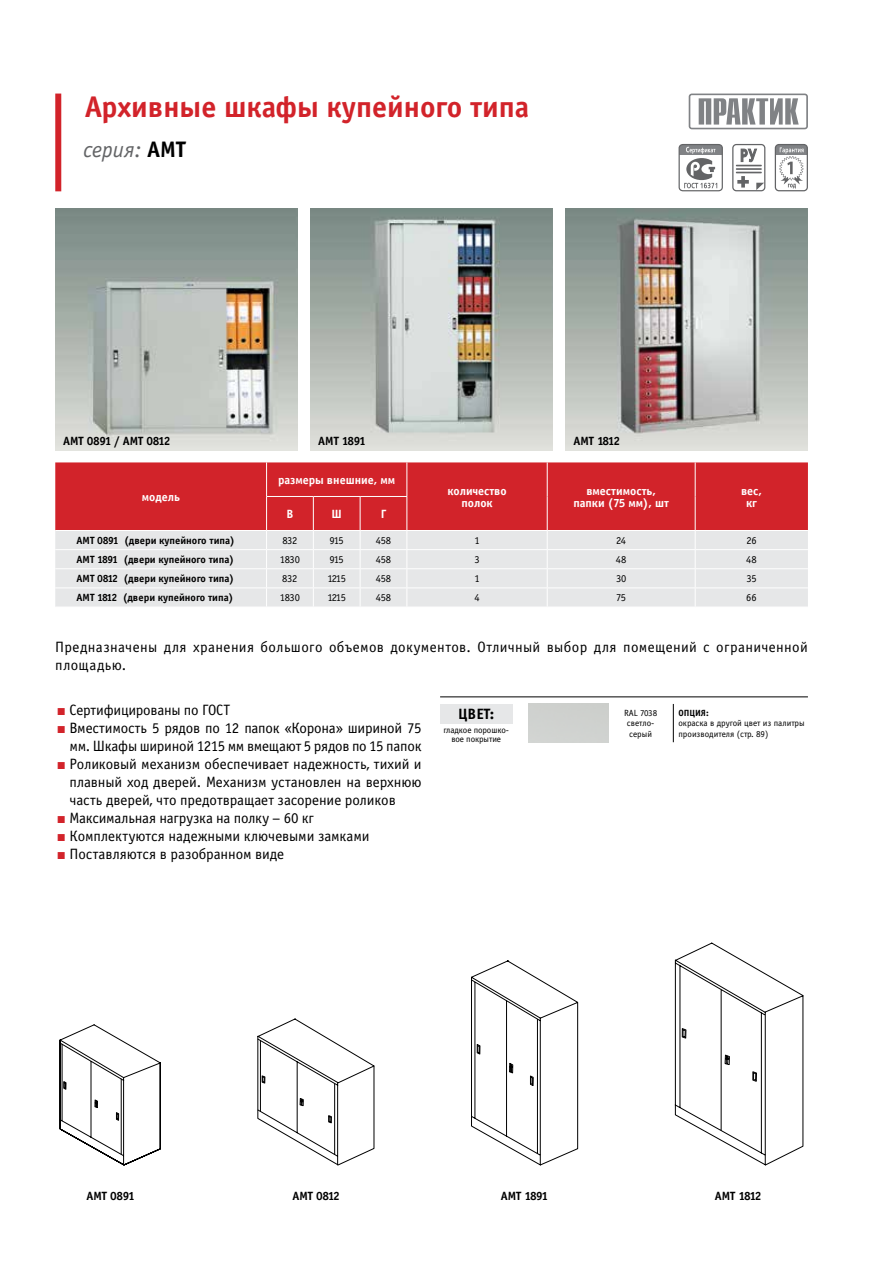
<style>
.page{position:relative;width:893px;height:1263px;background:#fff}
.page>*{position:absolute;margin:0;border:0;box-sizing:border-box;transform-origin:0 0}
.t1{font:30px "Officina Sans Bold C";color:#d2232a}
.t2{font:italic 22.5px "Officina Sans Book C";color:#636466}
.t3{font:15px/18px "Officina Sans Book C";letter-spacing:-.005em;color:#000;text-align:right}
.t4{font:15px/18px "Officina Sans Book C";letter-spacing:.025em;color:#000}
.t5{font:15px "Officina Sans Bold C";color:#000}
.t6{font:12px/12px "Officina Sans Bold C";color:#fff;text-align:center}
.t7{font:12px "Officina Sans Bold C";letter-spacing:-.025em;color:#000}
.t8{font:10.5px "Officina Sans Bold C";color:#000}
.t9{font:10.5px "Officina Sans Book C";letter-spacing:-.035em;color:#000}
.t10{font:9px/10.8px "Officina Sans Book C";color:#000;text-align:center}
.t11{font:9px "Officina Sans Bold C";color:#000}
.s1{font-family:"Officina Sans Bold C";font-style:normal;color:#000}
.s2{font-family:"Arial";color:#d2232a}
</style>
<div class="page">
<div style="left:55px;top:94px;width:6px;height:97px;background:#d2232a"></div>
<div style="left:55px;top:462px;width:753px;height:68px;background:#d2232a"></div>
<div style="left:55px;top:531px;width:753px;height:76px;background:#e6e7e8"></div>
<hr style="left:55px;top:549px;width:212px;height:1px;background:#fff">
<hr style="left:267px;top:549px;width:46px;height:1px;background:#fff">
<hr style="left:313px;top:549px;width:47px;height:1px;background:#fff">
<hr style="left:360px;top:549px;width:47px;height:1px;background:#fff">
<hr style="left:407px;top:549px;width:140px;height:1px;background:#fff">
<hr style="left:547px;top:549px;width:148px;height:1px;background:#fff">
<hr style="left:695px;top:549px;width:113px;height:1px;background:#fff">
<hr style="left:55px;top:568px;width:212px;height:1px;background:#fff">
<hr style="left:267px;top:568px;width:46px;height:1px;background:#fff">
<hr style="left:313px;top:568px;width:47px;height:1px;background:#fff">
<hr style="left:360px;top:568px;width:47px;height:1px;background:#fff">
<hr style="left:407px;top:568px;width:140px;height:1px;background:#fff">
<hr style="left:547px;top:568px;width:148px;height:1px;background:#fff">
<hr style="left:695px;top:568px;width:113px;height:1px;background:#fff">
<hr style="left:55px;top:587px;width:212px;height:1px;background:#fff">
<hr style="left:267px;top:587px;width:46px;height:1px;background:#fff">
<svg style="left:266px;top:531px;width:1px;height:76px"></svg>
<hr style="left:313px;top:587px;width:47px;height:1px;background:#fff">
<svg style="left:313px;top:531px;width:1px;height:76px"></svg>
<hr style="left:360px;top:587px;width:47px;height:1px;background:#fff">
<svg style="left:360px;top:531px;width:1px;height:76px"></svg>
<hr style="left:407px;top:587px;width:140px;height:1px;background:#fff">
<svg style="left:406px;top:531px;width:1px;height:76px"></svg>
<hr style="left:547px;top:587px;width:148px;height:1px;background:#fff">
<svg style="left:547px;top:531px;width:1px;height:76px"></svg>
<hr style="left:695px;top:587px;width:113px;height:1px;background:#fff">
<svg style="left:695px;top:531px;width:1px;height:76px"></svg>
<hr style="left:266px;top:462px;width:1px;height:34px;background:#fff">
<hr style="left:406px;top:462px;width:1px;height:34px;background:#fff">
<hr style="left:547px;top:462px;width:1px;height:34px;background:#fff">
<hr style="left:547px;top:496px;width:1px;height:34px;background:#fff">
<hr style="left:695px;top:462px;width:1px;height:34px;background:#fff">
<hr style="left:695px;top:496px;width:1px;height:34px;background:#fff">
<hr style="left:266px;top:496px;width:47px;height:1px;background:#fff">
<hr style="left:266px;top:497px;width:1px;height:33px;background:#fff">
<hr style="left:313px;top:496px;width:47px;height:1px;background:#fff">
<hr style="left:313px;top:497px;width:1px;height:33px;background:#fff">
<hr style="left:360px;top:496px;width:47px;height:1px;background:#fff">
<hr style="left:360px;top:497px;width:1px;height:33px;background:#fff">
<hr style="left:406px;top:497px;width:1px;height:33px;background:#fff">
<img style="left:55px;top:208px;width:243px;height:243px">
<img style="left:310px;top:208px;width:243px;height:243px">
<img style="left:566px;top:208px;width:242px;height:243px">
<svg style="left:689px;top:94px;width:119px;height:35px"></svg>
<svg style="left:60px;top:1024px;width:101px;height:141px"></svg>
<svg style="left:257px;top:943px;width:546px;height:222px"></svg>
<svg style="left:683px;top:1029px;width:3px;height:8px"></svg>
<svg style="left:752px;top:1071px;width:5px;height:11px"></svg>
<svg style="left:724px;top:1054px;width:6px;height:11px"></svg>
<hr style="left:440px;top:697px;width:368px;height:1px;background:#000">
<div style="left:440px;top:704px;width:72px;height:19px;background:#e6e7e8"></div>
<hr style="left:673px;top:704px;width:1px;height:38px;background:#000">
<div style="left:776px;top:145px;width:31px;height:9px;background:#808285"></div>
<div style="left:775px;top:144px;width:33px;height:47px;border:1px solid #636466;border-radius:4px"></div>
<svg style="left:779px;top:147px;width:25px;height:42px"></svg>
<div style="left:732px;top:144px;width:33px;height:47px;border:1px solid #636466;border-radius:4px"></div>
<hr style="left:736px;top:168px;width:26px;height:2px;background:#636466">
<svg style="left:736px;top:149px;width:26px;height:17px"></svg>
<svg style="left:736px;top:172px;width:28px;height:18px"></svg>
<div style="left:679px;top:145px;width:43px;height:9px;background:#808285"></div>
<div style="left:679px;top:144px;width:44px;height:47px;border:1px solid #636466;border-radius:4px"></div>
<svg style="left:684px;top:147px;width:33px;height:41px"></svg>
<h1 class="t1" style="left:85px;top:90px;width:446px">Архивные шкафы купейного типа</h1>
<h2 class="t2" style="left:83px;top:137px;width:104px">серия: <span class="s1">AMT</span></h2>
<p class="t7" style="left:63px;top:434px;width:109px">AMT 0891 / AMT 0812</p>
<p class="t7" style="left:318px;top:434px;width:49px">AMT 1891</p>
<p class="t7" style="left:573px;top:434px;width:48px">AMT 1812</p>
<p class="t6" style="left:142px;top:491px;width:40px">модель</p>
<p class="t6" style="left:278px;top:474px;width:118px">размеры внешние, мм</p>
<p class="t6" style="left:286px;top:508px;width:8px">В</p>
<p class="t6" style="left:332px;top:508px;width:12px">Ш</p>
<p class="t6" style="left:381px;top:508px;width:7px">Г</p>
<p class="t6" style="left:447px;top:485px;width:61px">количество полок</p>
<p class="t6" style="left:573px;top:485px;width:97px">вместимость, папки (75 мм), шт</p>
<p class="t6" style="left:741px;top:485px;width:23px">вес, кг</p>
<p class="t8" style="left:77px;top:534px;width:160px">AMT 0891 (двери купейного типа)</p>
<p class="t9" style="left:282px;top:535px;width:17px">832</p>
<p class="t9" style="left:330px;top:535px;width:16px">915</p>
<p class="t9" style="left:376px;top:535px;width:17px">458</p>
<p class="t9" style="left:474px;top:535px;width:7px">1</p>
<p class="t9" style="left:616px;top:535px;width:11px">24</p>
<p class="t9" style="left:746px;top:535px;width:12px">26</p>
<p class="t8" style="left:77px;top:554px;width:159px">AMT 1891 (двери купейного типа)</p>
<p class="t9" style="left:280px;top:554px;width:22px">1830</p>
<p class="t9" style="left:330px;top:554px;width:16px">915</p>
<p class="t9" style="left:376px;top:554px;width:17px">458</p>
<p class="t9" style="left:474px;top:554px;width:7px">3</p>
<p class="t9" style="left:616px;top:554px;width:12px">48</p>
<p class="t9" style="left:746px;top:554px;width:12px">48</p>
<p class="t8" style="left:77px;top:573px;width:159px">AMT 0812 (двери купейного типа)</p>
<p class="t9" style="left:282px;top:573px;width:17px">832</p>
<p class="t9" style="left:327px;top:573px;width:20px">1215</p>
<p class="t9" style="left:376px;top:573px;width:17px">458</p>
<p class="t9" style="left:474px;top:573px;width:7px">1</p>
<p class="t9" style="left:616px;top:573px;width:12px">30</p>
<p class="t9" style="left:746px;top:573px;width:12px">35</p>
<p class="t8" style="left:76px;top:592px;width:158px">AMT 1812 (двери купейного типа)</p>
<p class="t9" style="left:280px;top:592px;width:22px">1830</p>
<p class="t9" style="left:327px;top:592px;width:20px">1215</p>
<p class="t9" style="left:376px;top:592px;width:17px">458</p>
<p class="t9" style="left:474px;top:592px;width:7px">4</p>
<p class="t9" style="left:616px;top:592px;width:11px">75</p>
<p class="t9" style="left:746px;top:592px;width:12px">66</p>
<p class="t4" style="left:55px;top:638px;width:754px">Предназначены для хранения большого объемов документов. Отличный выбор для помещений с ограниченной площадью.</p>
<p class="t3" style="left:57px;top:701px;width:175px"><span class="s2">■</span> Сертифицированы по ГОСТ</p>
<p class="t3" style="left:57px;top:719px;width:366px"><span class="s2">■</span> Вместимость 5 рядов по 12 папок «Корона» шириной 75 мм. Шкафы шириной 1215 мм вмещают 5 рядов по 15 папок</p>
<p class="t3" style="left:70px;top:755px;width:354px;text-align:justify;text-indent:-13px"><span class="s2">■</span> Роликовый механизм обеспечивает надежность, тихий и плавный ход дверей. Механизм установлен на верхнюю часть дверей, что предотвращает засорение роликов</p>
<p class="t3" style="left:57px;top:809px;width:259px"><span class="s2">■</span> Максимальная нагрузка на полку – 60 кг</p>
<p class="t3" style="left:57px;top:827px;width:314px"><span class="s2">■</span> Комплектуются надежными ключевыми замками</p>
<p class="t3" style="left:57px;top:845px;width:229px"><span class="s2">■</span> Поставляются в разобранном виде</p>
<p class="t5" style="left:458px;top:705px;width:38px">ЦВЕТ:</p>
<p class="t10" style="left:444px;top:726px;width:67px;line-height:9px">гладкое порошко&shy;вое покрытие</p>
<p class="t10" style="left:624px;top:707px;width:35px">RAL 7038 светло&shy;серый</p>
<p class="t11" style="left:678px;top:707px;width:32px">ОПЦИЯ:</p>
<p class="t10" style="left:678px;top:718px;width:128px;text-align:left">окраска в другой цвет из палитры производителя (стр. 89)</p>
<p class="t7" style="left:87px;top:1189px;width:50px">AMT 0891</p>
<p class="t7" style="left:292px;top:1189px;width:49px">AMT 0812</p>
<p class="t7" style="left:501px;top:1189px;width:49px">AMT 1891</p>
<p class="t7" style="left:715px;top:1189px;width:48px">AMT 1812</p>
</div>
